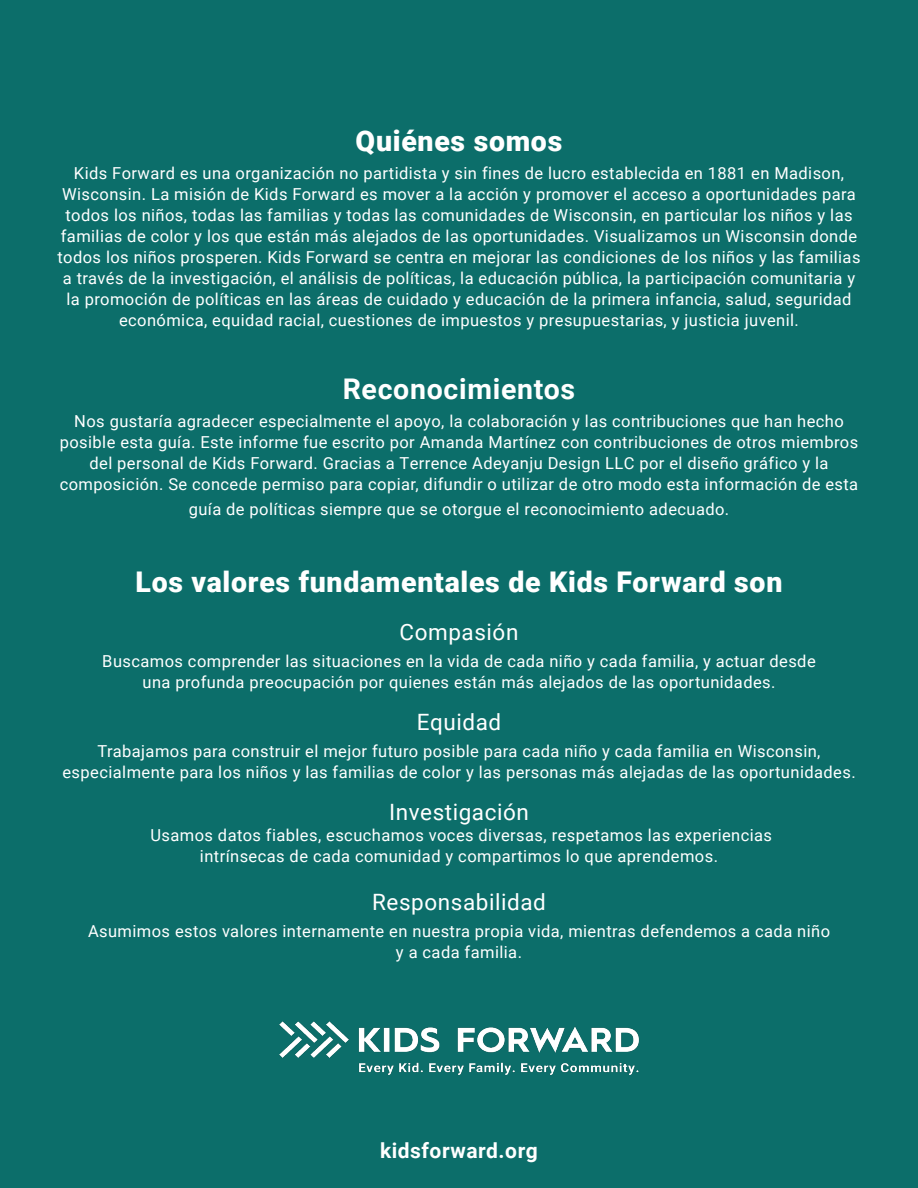
<style>
.page{position:relative;width:918px;height:1188px;background:#0c6e6a}
.page>*{position:absolute;margin:0;border:0;box-sizing:border-box;transform-origin:0 0}
.t1{font:900 28.5px "Roboto";letter-spacing:.025em;color:#fff}
.t2{font:700 28.5px "Roboto";letter-spacing:.025em;color:#fff}
.t3{font:22.5px "Roboto";letter-spacing:.025em;color:#fff}
.t4{font:700 21px "Roboto";letter-spacing:.025em;color:#fff}
.Body_Copy{font:16.5px/21px "Roboto";letter-spacing:.025em;color:#fff;text-align:center}
</style>
<div class="page">
<img style="left:279px;top:1021px;width:360px;height:54px">
<p class="t1" style="left:356px;top:121px;width:208px">Quiénes somos</p>
<p class="Body_Copy" style="left:58px;top:162px;width:804px">Kids Forward es una organización no partidista y sin fines de lucro establecida en 1881 en Madison, Wisconsin. La misión de Kids Forward es mover a la acción y promover el acceso a oportunidades para todos los niños, todas las familias y todas las comunidades de Wisconsin, en particular los niños y las familias de color y los que están más alejados de las oportunidades. Visualizamos un Wisconsin donde todos los niños prosperen. Kids Forward se centra en mejorar las condiciones de los niños y las familias a través de la investigación, el análisis de políticas, la educación pública, la participación comunitaria y la promoción de políticas en las áreas de cuidado y educación de la primera infancia, salud, seguridad económica, equidad racial, cuestiones de impuestos y presupuestarias, y justicia juvenil.</p>
<p class="t2" style="left:343px;top:369px;width:234px">Reconocimientos</p>
<p class="Body_Copy" style="left:60px;top:410px;width:800px">Nos gustaría agradecer especialmente el apoyo, la colaboración y las contribuciones que han hecho posible esta guía. Este informe fue escrito por Amanda Martínez con contribuciones de otros miembros del personal de Kids Forward. Gracias a Terrence Adeyanju Design LLC por el diseño gráfico y la composición. Se concede permiso para copiar, difundir o utilizar de otro modo esta información de esta</p>
<p class="Body_Copy" style="left:189px;top:498px;width:542px">guía de políticas siempre que se otorgue el reconocimiento adecuado.</p>
<p class="t1" style="left:136px;top:562px;width:648px">Los valores fundamentales de Kids Forward son</p>
<p class="t3" style="left:400px;top:616px;width:120px">Compasión</p>
<p class="Body_Copy" style="left:102px;top:650px;width:715px">Buscamos comprender las situaciones en la vida de cada niño y cada familia, y actuar desde una profunda preocupación por quienes están más alejados de las oportunidades.</p>
<p class="t3" style="left:417px;top:706px;width:86px">Equidad</p>
<p class="Body_Copy" style="left:62px;top:740px;width:795px">Trabajamos para construir el mejor futuro posible para cada niño y cada familia en Wisconsin, especialmente para los niños y las familias de color y las personas más alejadas de las oportunidades.</p>
<p class="t3" style="left:389px;top:796px;width:141px">Investigación</p>
<p class="Body_Copy" style="left:150px;top:824px;width:623px">Usamos datos fiables, escuchamos voces diversas, respetamos las experiencias intrínsecas de cada comunidad y compartimos lo que aprendemos.</p>
<p class="t3" style="left:372px;top:886px;width:175px">Responsabilidad</p>
<p class="Body_Copy" style="left:88px;top:920px;width:744px">Asumimos estos valores internamente en nuestra propia vida, mientras defendemos a cada niño y a cada familia.</p>
<p class="t4" style="left:380px;top:1136px;width:159px">kidsforward.org</p>
</div>
